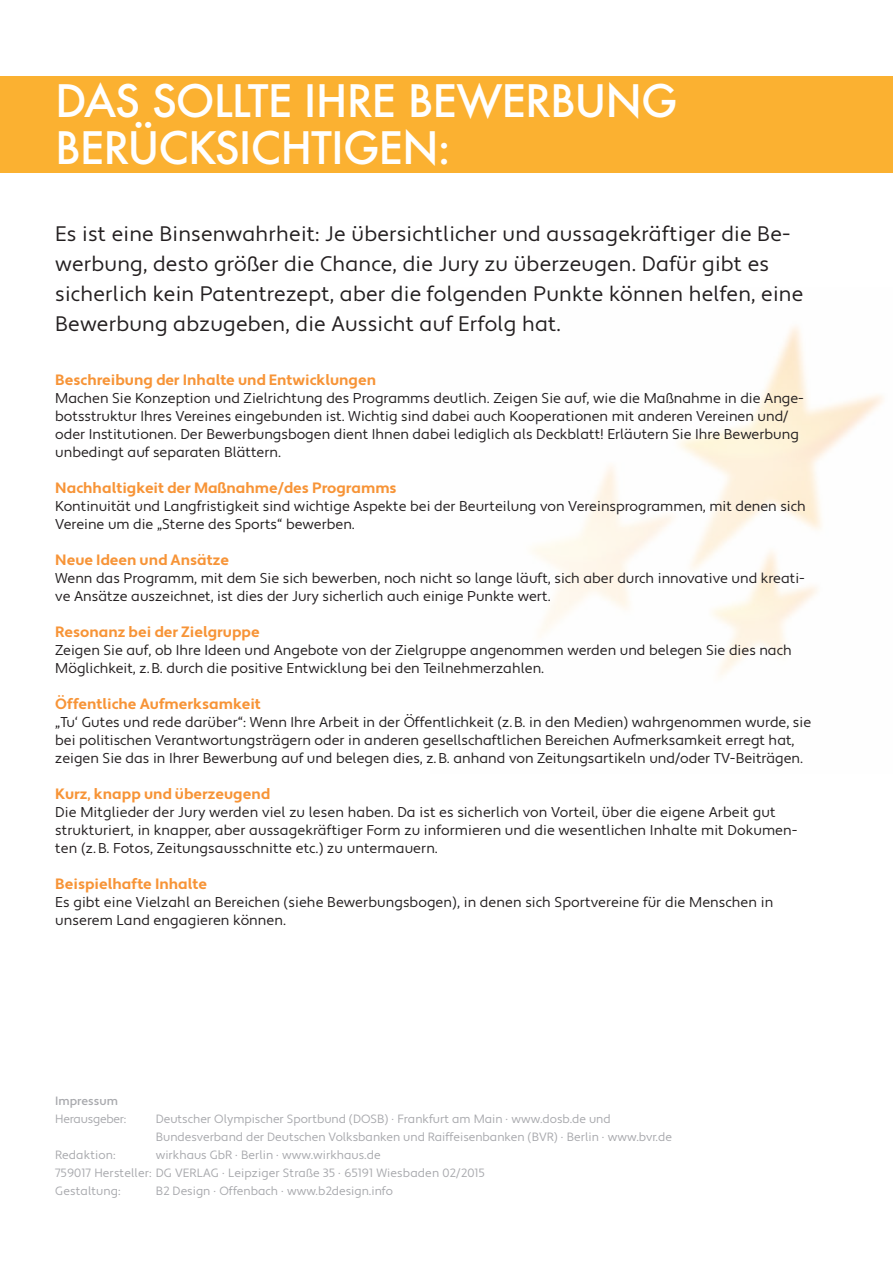
<style>
.page{position:relative;width:893px;height:1263px;background:#fff}
.page>*{position:absolute;margin:0;border:0;box-sizing:border-box;transform-origin:0 0}
.t1{font:500 43.5px/46.5px "Futura ND";letter-spacing:-.025em;color:#fff}
.t2{font:21px/30px "Apertura";letter-spacing:.01em;color:#231f20}
.t3{font:700 15px "Apertura";color:#f79437}
.t4{font:14.25px/18px "Apertura";color:#231f20}
.t5{font:12px/18px "Apertura";color:#a8a9ad}
.t6{font:12px/18px "Apertura";letter-spacing:-.02em;color:#a8a9ad}
.s1{font-weight:500}
</style>
<div class="page">
<div style="left:0;top:76px;width:893px;height:96px;background:#fbb131"></div>
<p class="t1" style="left:55px;top:78px;width:624px">DAS SOLLTE IHRE BEWERBUNG<br>BERÜCKSICHTIGEN:</p>
<p class="t2" style="left:55px;top:219px;width:750px">Es ist eine Binsenwahrheit: Je übersichtlicher und aussagekräftiger die Be&shy;werbung, desto größer die Chance, die Jury zu überzeugen. Dafür gibt es sicherlich kein Patentrezept, aber die folgenden Punkte können helfen, eine Bewerbung abzugeben, die Aussicht auf Erfolg hat.</p>
<p class="t3" style="left:55px;top:370px;width:322px">Beschreibung der Inhalte und Entwicklungen</p>
<p class="t4" style="left:55px;top:389px;width:750px">Machen Sie Konzeption und Zielrichtung des Programms deutlich. Zeigen Sie auf, wie die Maßnahme in die Ange&shy;botsstruktur Ihres Vereines eingebunden ist. Wichtig sind dabei auch Kooperationen mit anderen Vereinen und/ oder Institutionen. Der Bewerbungsbogen dient Ihnen dabei lediglich als Deckblatt! Erläutern Sie Ihre Bewerbung unbedingt auf separaten Blättern.</p>
<p class="t3" style="left:55px;top:478px;width:343px">Nachhaltigkeit der Maßnahme/des Programms</p>
<p class="t4" style="left:55px;top:497px;width:752px">Kontinuität und Langfristigkeit sind wichtige Aspekte bei der Beurteilung von Vereinsprogrammen, mit denen sich<br>Vereine um die „Sterne des Sports“ bewerben.</p>
<p class="t3" style="left:55px;top:550px;width:175px">Neue Ideen und Ansätze</p>
<p class="t4" style="left:55px;top:569px;width:751px">Wenn das Programm, mit dem Sie sich bewerben, noch nicht so lange läuft, sich aber durch innovative und kreati&shy;ve Ansätze auszeichnet, ist dies der Jury sicherlich auch einige Punkte wert.</p>
<p class="t3" style="left:55px;top:622px;width:206px">Resonanz bei der Zielgruppe</p>
<p class="t4" style="left:55px;top:641px;width:738px">Zeigen Sie auf, ob Ihre Ideen und Angebote von der Zielgruppe angenommen werden und belegen Sie dies nach<br>Möglichkeit, z.B. durch die positive Entwicklung bei den Teilnehmerzahlen.</p>
<p class="t3" style="left:55px;top:694px;width:207px">Öffentliche Aufmerksamkeit</p>
<p class="t4" style="left:55px;top:713px;width:757px">„Tu‘ Gutes und rede darüber“: Wenn Ihre Arbeit in der Öffentlichkeit (z.B. in den Medien) wahrgenommen wurde, sie bei politischen Verantwortungsträgern oder in anderen gesellschaftlichen Bereichen Aufmerksamkeit erregt hat, zeigen Sie das in Ihrer Bewerbung auf und belegen dies, z.B. anhand von Zeitungsartikeln und/oder TV-Beiträgen.</p>
<p class="t3" style="left:55px;top:784px;width:216px">Kurz, knapp und überzeugend</p>
<p class="t4" style="left:55px;top:803px;width:744px">Die Mitglieder der Jury werden viel zu lesen haben. Da ist es sicherlich von Vorteil, über die eigene Arbeit gut strukturiert, in knapper, aber aussagekräftiger Form zu informieren und die wesentlichen Inhalte mit Dokumen&shy;ten (z.B. Fotos, Zeitungsausschnitte etc.) zu untermauern.</p>
<p class="t3" style="left:55px;top:874px;width:153px">Beispielhafte Inhalte</p>
<p class="t4" style="left:55px;top:893px;width:719px">Es gibt eine Vielzahl an Bereichen (siehe Bewerbungsbogen), in denen sich Sportvereine für die Menschen in unserem Land engagieren können.</p>
<p class="t6" style="left:55px;top:1092px;width:73px"><span class="s1">Impressum<br></span>Herausgeber:</p>
<p class="t5" style="left:156px;top:1110px;width:518px">Deutscher Olympischer Sportbund (DOSB) · Frankfurt am Main · www.dosb.de und<br>Bundesverband der Deutschen Volksbanken und Raiffeisenbanken (BVR) · Berlin · www.bvr.de</p>
<p class="t5" style="left:55px;top:1146px;width:431px;text-indent:101px">wirkhaus GbR · Berlin · www.wirkhaus.de<br>759017 Hersteller: DG VERLAG · Leipziger Straße 35 · 65191 Wiesbaden 02/2015<br>Gestaltung:</p>
<p class="t5" style="left:55px;top:1146px;width:62px">Redaktion:</p>
<p class="t5" style="left:156px;top:1182px;width:239px">B2 Design · Offenbach · www.b2design.info</p>
</div>
